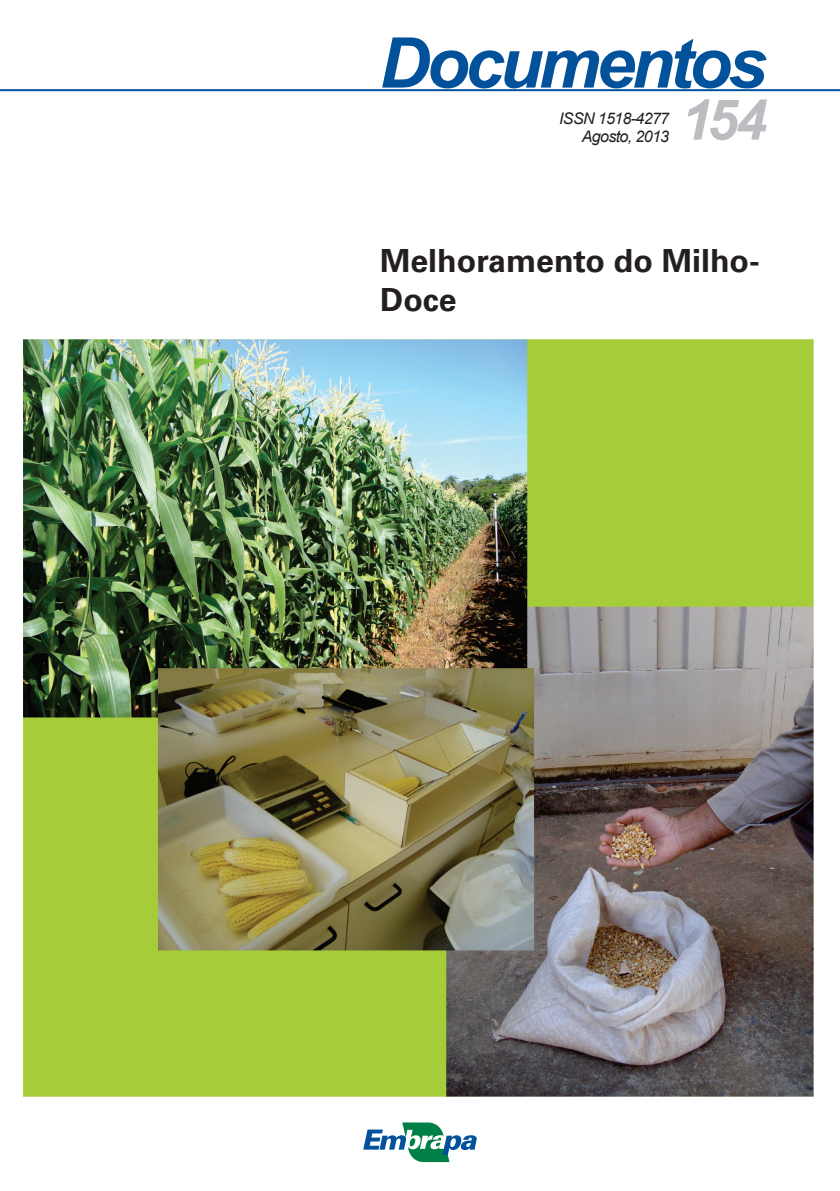
<style>
.page{position:relative;width:840px;height:1191px;background:#fff}
.page>*{position:absolute;margin:0;border:0;box-sizing:border-box;transform-origin:0 0}
.t1{font:italic 700 70px "Arial";letter-spacing:-.055em;color:#01519b}
.t2{font:italic 700 56px "Arial";color:#bcbdc0}
.t3{font:700 32px/38.4px "Univers LT";color:#231f20}
.t4{font:italic 16px/18px "Arial";letter-spacing:-.04em;color:#231f20;text-align:right}
</style>
<div class="page">
<hr style="left:0;top:89px;width:839px;height:2px;background:#01519b">
<svg style="left:363px;top:1122px;width:114px;height:40px"></svg>
<img style="left:23px;top:339px;width:790px;height:757px">
<h1 class="t1" style="left:379px;top:16px;width:389px">Documentos</h1>
<h2 class="t2" style="left:680px;top:83px;width:87px">154</h2>
<p class="t4" style="left:559px;top:109px;width:111px">ISSN 1518-4277<br>Agosto, 2013</p>
<h3 class="t3" style="left:380px;top:242px;width:381px">Melhoramento do Milho-<br>Doce</h3>
</div>
